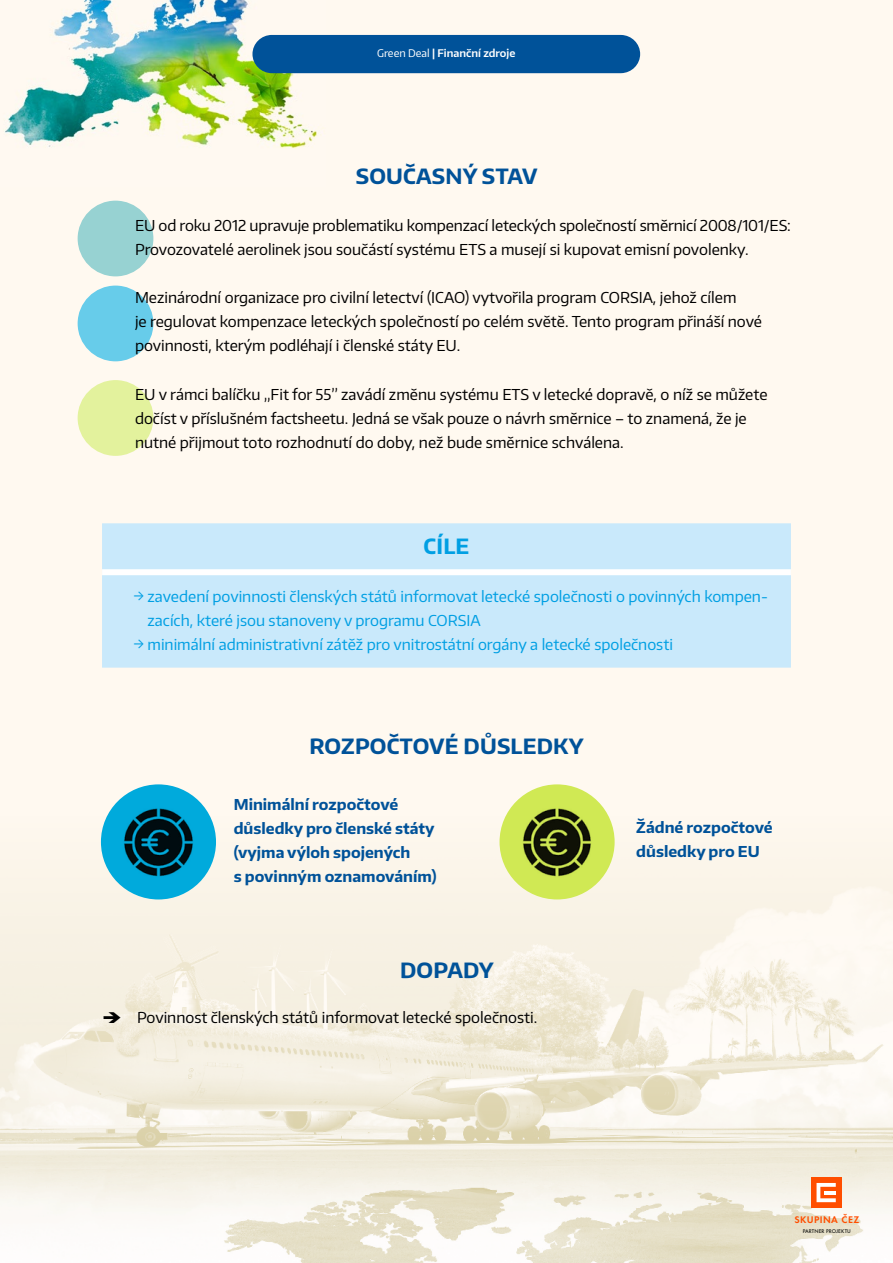
<style>
.page{position:relative;width:893px;height:1263px;background:#fff}
.page>*{position:absolute;margin:0;border:0;box-sizing:border-box;transform-origin:0 0}
.N3{font:700 21px "Encode Sans Normal";letter-spacing:.01em;color:#005299}
.N3-2{font:700 21px "Encode Sans Normal";color:#009fe3}
.Text_zaklad{font:15px/24px "Encode Sans Normal";color:#000}
.Text_zaklad-2{font:15px/24px "Encode Sans Normal";color:#009fe3}
.Text_zaklad-3{font:700 15px/24px "Encode Sans Normal";color:#005299}
.t1{font:600 10.5px "Encode Sans Normal";color:#fff}
.t2{font:600 10.05px "Futura CEZOT";letter-spacing:.04em;color:#ff4e00}
.t3{font:500 5.55px "Futura CEZOT";letter-spacing:.015em;color:#171714}
.s1{font-weight:400}
</style>
<div class="page">
<div style="left:0;top:0;width:893px;height:817px;background:#fff9f0"></div>
<img style="left:0;top:0;width:325px;height:186px">
<div style="left:252px;top:35px;width:388px;height:38px;background:#005299"></div>
<img style="left:0;top:817px;width:893px;height:446px">
<div style="left:811px;top:1177px;width:31px;height:31px;background:#ff4e00"></div>
<svg style="left:816px;top:1183px;width:20px;height:19px"></svg>
<div style="left:78px;top:380px;width:75px;height:76px;background:#e3f29d;border-radius:50%"></div>
<div style="left:78px;top:286px;width:75px;height:75px;background:#67ccea;border-radius:50%"></div>
<div style="left:78px;top:201px;width:75px;height:75px;background:#97d2d2;border-radius:50%"></div>
<div style="left:102px;top:523px;width:689px;height:145px;background:#c9e9fb"></div>
<div style="left:102px;top:569px;width:689px;height:6px;background:#fff"></div>
<div style="left:101px;top:784px;width:115px;height:115px;background:#00aadc;border-radius:50%"></div>
<img style="left:124px;top:808px;width:69px;height:69px">
<div style="left:500px;top:784px;width:115px;height:115px;background:#d0e954;border-radius:50%"></div>
<img style="left:523px;top:808px;width:68px;height:69px">
<p class="t1" style="left:377px;top:46px;width:140px"><span class="s1">Green Deal</span> | Finanční zdroje</p>
<p class="N3" style="left:356px;top:162px;width:183px">SOUČASNÝ STAV</p>
<p class="Text_zaklad" style="left:135px;top:213px;width:657px">EU od roku 2012 upravuje problematiku kompenzací leteckých společností směrnicí 2008/101/ES:<br>Provozovatelé aerolinek jsou součástí systému ETS a musejí si kupovat emisní povolenky.</p>
<p class="Text_zaklad" style="left:135px;top:285px;width:628px">Mezinárodní organizace pro civilní letectví (ICAO) vytvořila program CORSIA, jehož cílem<br>je regulovat kompenzace leteckých společností po celém světě. Tento program přináší nové povinnosti, kterým podléhají i členské státy EU.</p>
<p class="Text_zaklad" style="left:135px;top:381px;width:634px">EU v rámci balíčku „Fit for 55” zavádí změnu systému ETS v letecké dopravě, o níž se můžete dočíst v příslušném factsheetu. Jedná se však pouze o návrh směrnice – to znamená, že je nutné přijmout toto rozhodnutí do doby, než bude směrnice schválena.</p>
<p class="N3-2" style="left:424px;top:533px;width:47px">CÍLE</p>
<p class="Text_zaklad-2" style="left:148px;top:583px;width:622px;text-indent:-14px">→ zavedení povinnosti členských států informovat letecké společnosti o povinných kompen&shy;zacích, které jsou stanoveny v programu CORSIA</p>
<p class="Text_zaklad-2" style="left:134px;top:631px;width:541px">→ minimální administrativní zátěž pro vnitrostátní orgány a letecké společnosti</p>
<p class="N3" style="left:309px;top:733px;width:276px">ROZPOČTOVÉ DŮSLEDKY</p>
<p class="Text_zaklad-3" style="left:234px;top:791px;width:204px">Minimální rozpočtové důsledky pro členské státy (vyjma výloh spojených<br>s povinným oznamováním)</p>
<p class="N3" style="left:400px;top:956px;width:95px">DOPADY</p>
<p class="Text_zaklad" style="left:102px;top:1005px;width:437px">➔ Povinnost členských států informovat letecké společnosti.</p>
<p class="Text_zaklad-3" style="left:636px;top:815px;width:138px">Žádné rozpočtové důsledky pro EU</p>
<p class="t2" style="left:794px;top:1214px;width:66px">SKUPINA ČEZ</p>
<p class="t3" style="left:803px;top:1228px;width:50px">PARTNER PROJEKTU</p>
</div>
